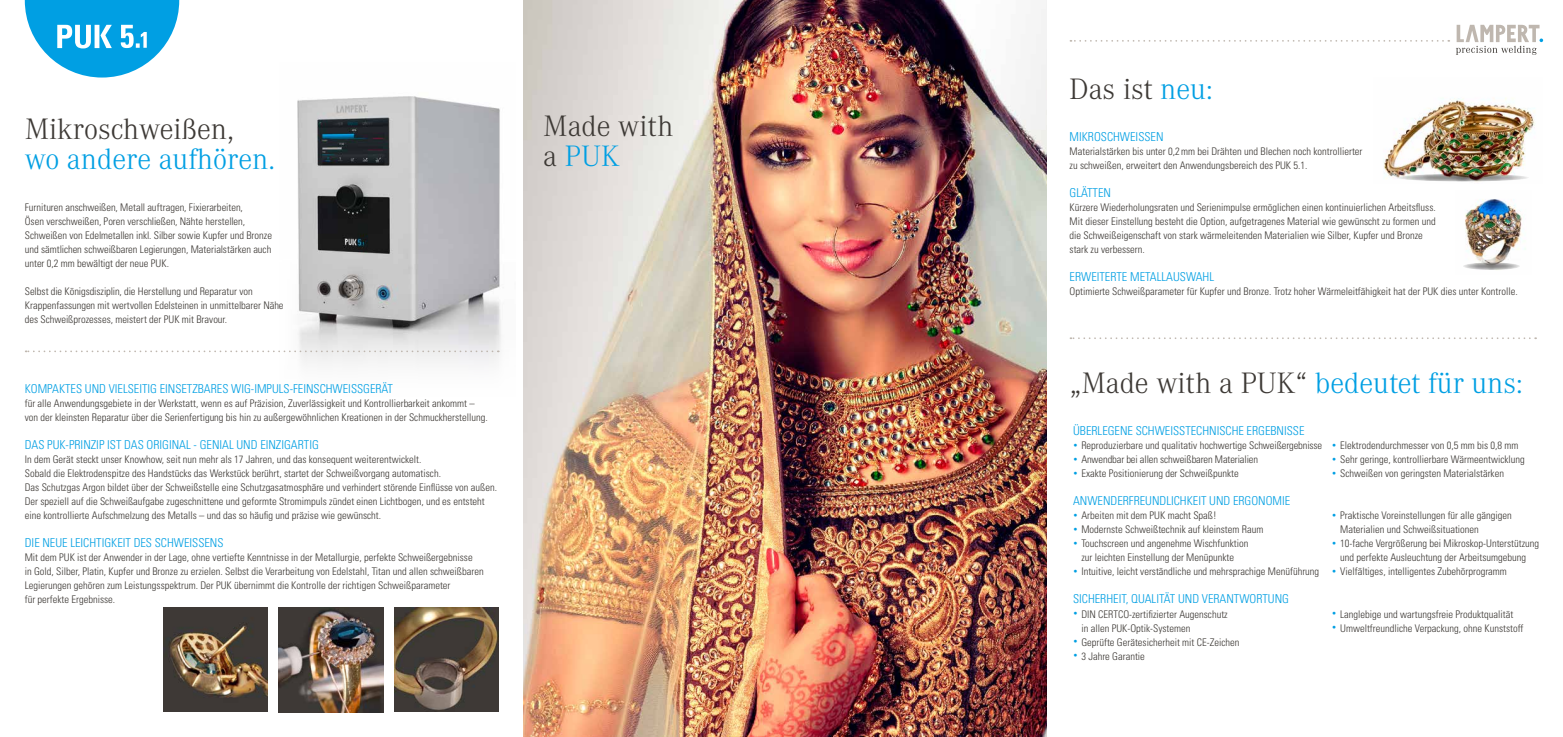
<style>
.page{position:relative;width:1563px;height:737px;background:#fff}
.page>*{position:absolute;margin:0;border:0;box-sizing:border-box;transform-origin:0 0}
.t1{font:300 30.62px "Corporate A";color:#009fe3}
.t2{font:300 30.62px/30.6px "Corporate A";color:#3d3935}
.t3{font:300 condensed 12.25px "Univers LT Std";color:#009fe3}
.t4{font:300 condensed 10.5px/14px "Univers LT Std";color:#3d3935}
.s1{color:#009fe3}
.s2{color:#3d3935}
</style>
<div class="page">
<svg style="left:1456px;top:25px;width:87px;height:30px"></svg>
<svg style="left:1070px;top:337px;width:456px;height:2px"></svg>
<svg style="left:1070px;top:40px;width:379px;height:2px"></svg>
<img style="left:523px;top:0;width:524px;height:737px">
<svg style="left:25px;top:0;width:154px;height:78px"></svg>
<img style="left:284px;top:96px;width:217px;height:269px">
<img style="left:279px;top:607px;width:104px;height:105px">
<img style="left:163px;top:607px;width:105px;height:104px">
<img style="left:394px;top:607px;width:104px;height:104px">
<img style="left:1465px;top:199px;width:61px;height:71px">
<img style="left:1384px;top:98px;width:151px;height:84px">
<svg style="left:1462px;top:262px;width:58px;height:8px"></svg>
<svg style="left:1396px;top:174px;width:134px;height:7px"></svg>
<svg style="left:26px;top:350px;width:466px;height:2px"></svg>
<h1 class="t2" style="left:25px;top:114px;width:211px">Mikroschweißen,</h1>
<h1 class="t1" style="left:25px;top:142px;width:252px">wo andere aufhören.</h1>
<p class="t4" style="left:25px;top:201px;width:249px">Furnituren anschweißen, Metall auftragen, Fixierarbeiten,<br>Ösen verschweißen, Poren verschließen, Nähte herstellen, Schweißen von Edelmetallen inkl. Silber sowie Kupfer und Bronze und sämtlichen schweißbaren Legierungen, Materialstärken auch unter 0,2 mm bewältigt der neue PUK.</p>
<p class="t4" style="left:25px;top:285px;width:260px">Selbst die Königsdisziplin, die Herstellung und Reparatur von<br>Krappenfassungen mit wertvollen Edelsteinen in unmittelbarer Nähe des Schweißprozesses, meistert der PUK mit Bravour.</p>
<h1 class="t2" style="left:543px;top:111px;width:132px">Made with a <span class="s1">PUK</span></h1>
<h1 class="t2" style="left:1069px;top:75px;width:145px">Das ist <span class="s1">neu:</span></h1>
<p class="t3" style="left:1069px;top:130px;width:51px">Mikroschweissen</p>
<p class="t4" style="left:1069px;top:145px;width:294px">Materialstärken bis unter 0,2mm bei Drähten und Blechen noch kontrollierter zu schweißen, erweitert den Anwendungsbereich des PUK 5.1.</p>
<p class="t3" style="left:1069px;top:186px;width:25px">Glätten</p>
<p class="t4" style="left:1069px;top:201px;width:368px">Kürzere Wiederholungsraten und Serienimpulse ermöglichen einen kontinuierlichen Arbeitsfluss.<br>Mit dieser Einstellung besteht die Option, aufgetragenes Material wie gewünscht zu formen und die Schweißeigenschaft von stark wärmeleitenden Materialien wie Silber, Kupfer und Bronze stark zu verbessern.</p>
<p class="t3" style="left:1069px;top:270px;width:19px">Erweite</p>
<p class="t3" style="left:1110px;top:270px;width:28px">rte Metallauswahl</p>
<p class="t4" style="left:1069px;top:285px;width:450px">Optimierte Schweißparameter für Kupfer und Bronze. Trotz hoher Wärmeleitfähigkeit hat der PUK dies unter Kontrolle.</p>
<p class="t3" style="left:25px;top:382px;width:30px">Kompaktes</p>
<p class="t3" style="left:85px;top:382px;width:8px">und</p>
<p class="t3" style="left:109px;top:382px;width:6px">vielseitig</p>
<p class="t3" style="left:160px;top:382px;width:7px">einsetzba</p>
<p class="t3" style="left:211px;top:382px;width:63px">res WIG-Impuls</p>
<p class="t3" style="left:290px;top:382px;width:15px">-Feins</p>
<p class="t3" style="left:320px;top:382px;width:13px">chwei</p>
<p class="t3" style="left:351px;top:382px;width:41px">SSgerät</p>
<h1 class="t1" style="left:1069px;top:366px;width:455px"><span class="s2">„Made with a PUK“</span> bedeutet für uns:</h1>
<p class="t4" style="left:25px;top:397px;width:464px">für alle Anwendungsgebiete in der Werkstatt, wenn es auf Präzision, Zuverlässigkeit und Kontrollierbarkeit ankommt – von der kleinsten Reparatur über die Serienfertigung bis hin zu außergewöhnlichen Kreationen in der Schmuckherstellung.</p>
<p class="t3" style="left:25px;top:438px;width:62px">Das PUK-Prinzip</p>
<p class="t3" style="left:107px;top:438px;width:25px">ist das</p>
<p class="t3" style="left:147px;top:438px;width:19px">Original</p>
<p class="t3" style="left:194px;top:438px;width:13px">- genial</p>
<p class="t3" style="left:236px;top:438px;width:8px">und</p>
<p class="t3" style="left:260px;top:438px;width:7px">einziga</p>
<p class="t3" style="left:298px;top:438px;width:12px">rtig</p>
<p class="t4" style="left:25px;top:453px;width:474px">In dem Gerät steckt unser Knowhow, seit nun mehr als 17 Jahren, und das konsequent weiterentwickelt.<br>Sobald die Elektrodenspitze des Handstücks das Werkstück berührt, startet der Schweißvorgang automatisch.<br>Das Schutzgas Argon bildet über der Schweißstelle eine Schutzgasatmosphäre und verhindert störende Einflüsse von außen.<br>Der speziell auf die Schweißaufgabe zugeschnittene und geformte Stromimpuls zündet einen Lichtbogen, und es entsteht eine kontrollierte Aufschmelzung des Metalls – und das so häufig und präzise wie gewünscht.</p>
<p class="t3" style="left:25px;top:536px;width:25px">Die neue</p>
<p class="t3" style="left:70px;top:536px;width:26px">Leichtigkeit</p>
<p class="t3" style="left:134px;top:536px;width:7px">des</p>
<p class="t3" style="left:155px;top:536px;width:20px">Schwei</p>
<p class="t3" style="left:192px;top:536px;width:20px">SSens</p>
<p class="t4" style="left:25px;top:551px;width:460px">Mit dem PUK ist der Anwender in der Lage, ohne vertiefte Kenntnisse in der Metallurgie, perfekte Schweißergebnisse<br>in Gold, Silber, Platin, Kupfer und Bronze zu erzielen. Selbst die Verarbeitung von Edelstahl, Titan und allen schweißbaren Legierungen gehören zum Leistungsspektrum. Der PUK übernimmt die Kontrolle der richtigen Schweißparameter<br>für perfekte Ergebnisse.</p>
<p class="t3" style="left:1073px;top:424px;width:32px">Überlegene</p>
<p class="t3" style="left:1135px;top:424px;width:20px">schwei</p>
<p class="t3" style="left:1173px;top:424px;width:36px">SStechnis</p>
<p class="t3" style="left:1225px;top:424px;width:40px">che Ergebnisse</p>
<p class="t4" style="left:1073px;top:439px;width:251px"><sup>•</sup> Reproduzierbare und qualitativ hochwertige Schweißergebnisse</p>
<p class="t4" style="left:1073px;top:453px;width:187px"><sup>•</sup> Anwendbar bei allen schweißbaren Materialien</p>
<p class="t4" style="left:1073px;top:467px;width:167px"><sup>•</sup> Exakte Positionierung der Schweißpunkte</p>
<p class="t4" style="left:1332px;top:439px;width:188px"><sup>•</sup> Elektrodendurchmesser von 0,5 mm bis 0,8 mm</p>
<p class="t4" style="left:1332px;top:453px;width:194px"><sup>•</sup> Sehr geringe, kontrollierbare Wärmeentwicklung</p>
<p class="t4" style="left:1332px;top:467px;width:174px"><sup>•</sup> Schweißen von geringsten Materialstärken</p>
<p class="t3" style="left:1073px;top:494px;width:15px">Anwende</p>
<p class="t3" style="left:1122px;top:494px;width:24px">rfreundli</p>
<p class="t3" style="left:1174px;top:494px;width:13px">chkeit</p>
<p class="t3" style="left:1209px;top:494px;width:8px">und</p>
<p class="t3" style="left:1233px;top:494px;width:54px">Ergonomie</p>
<p class="t4" style="left:1073px;top:509px;width:145px"><sup>•</sup> Arbeiten mit dem PUK macht Spaß!</p>
<p class="t4" style="left:1073px;top:523px;width:192px"><sup>•</sup> Modernste Schweißtechnik auf kleinstem Raum</p>
<p class="t4" style="left:1073px;top:537px;width:177px;text-align:center"><sup>•</sup> Touchscreen und angenehme Wischfunktion zur leichten Einstellung der Menüpunkte</p>
<p class="t4" style="left:1073px;top:565px;width:248px"><sup>•</sup> Intuitive, leicht verständliche und mehrsprachige Menüführung</p>
<p class="t4" style="left:1340px;top:509px;width:173px;text-indent:-8px"><sup>•</sup> Praktische Voreinstellungen für alle gängigen<br>Materialien und Schweißsituationen</p>
<p class="t4" style="left:1332px;top:537px;width:209px;text-align:center"><sup>•</sup> 10-fache Vergrößerung bei Mikroskop-Unterstützung und perfekte Ausleuchtung der Arbeitsumgebung</p>
<p class="t4" style="left:1332px;top:565px;width:177px"><sup>•</sup> Vielfältiges, intelligentes Zubehörprogramm</p>
<p class="t3" style="left:1073px;top:592px;width:72px">Sicherheit, Qualit</p>
<p class="t3" style="left:1164px;top:592px;width:22px">ät und</p>
<p class="t3" style="left:1202px;top:592px;width:27px">Verantw</p>
<p class="t3" style="left:1249px;top:592px;width:21px">ortung</p>
<p class="t4" style="left:1081px;top:607px;width:148px;text-indent:-8px"><sup>•</sup> DIN CERTCO-zertifizierter Augenschutz in allen PUK-Optik-Systemen</p>
<p class="t4" style="left:1073px;top:635px;width:168px"><sup>•</sup> Geprüfte Gerätesicherheit mit CE-Zeichen</p>
<p class="t4" style="left:1073px;top:649px;width:73px"><sup>•</sup> 3 Jahre Garantie</p>
<p class="t4" style="left:1332px;top:607px;width:183px"><sup>•</sup> Langlebige und wartungsfreie Produktqualität</p>
<p class="t4" style="left:1332px;top:621px;width:193px"><sup>•</sup> Umweltfreundliche Verpackung, ohne Kunststoff</p>
</div>
